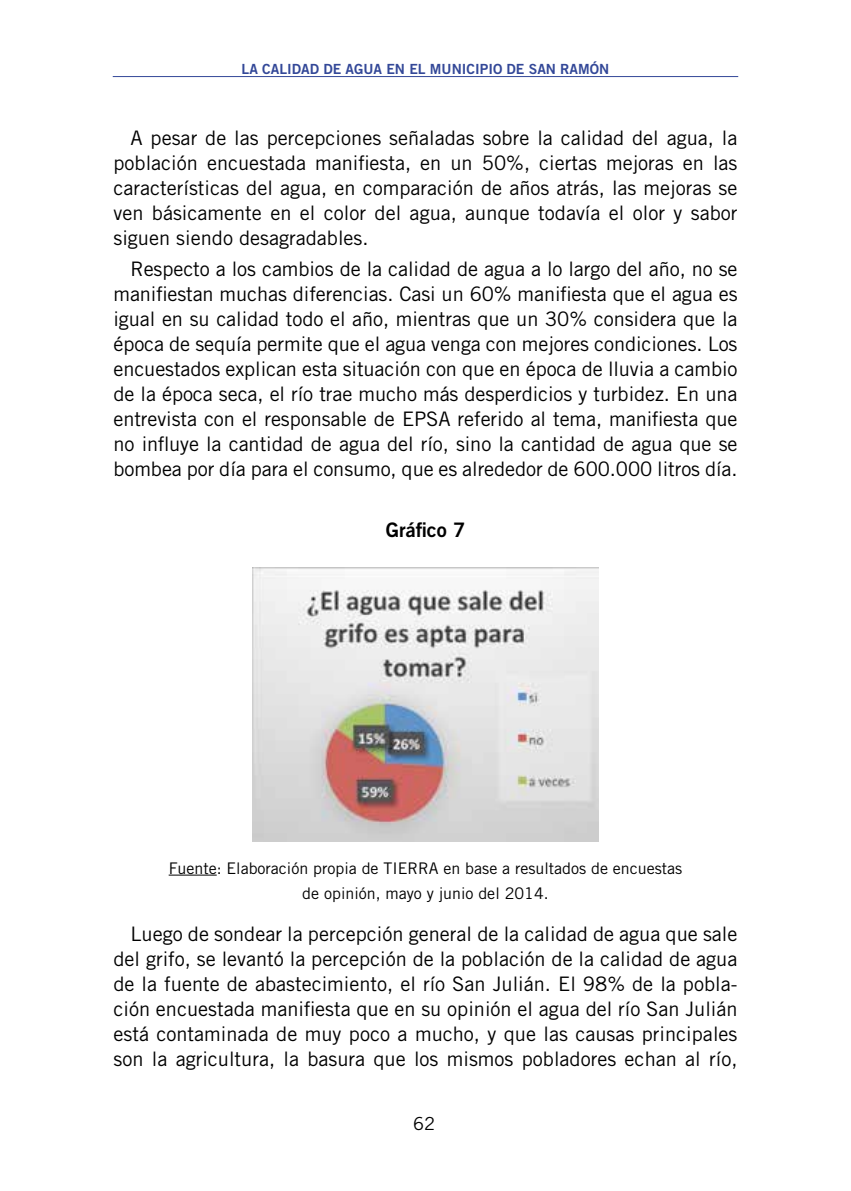
<style>
.page{position:relative;width:851px;height:1191px;background:#fff}
.page>*{position:absolute;margin:0;border:0;box-sizing:border-box;transform-origin:0 0}
.t1{font:20px/25px "Trade Gothic LT Std";color:#000;text-align:justify}
.t2{font:20px "Trade Gothic LT Std Bd 2";color:#000}
.t3{font:18px "Trade Gothic LT Std";color:#000}
.t4{font:16px/25px "Trade Gothic LT Std";color:#000;text-align:center}
.t5{font:14px "Trade Gothic LT Std Bd 2";color:#334898}
</style>
<div class="page">
<hr style="left:113px;top:76px;width:625px;height:1px;background:#334898">
<hr style="left:169px;top:874px;width:48px;height:1px;background:#000">
<img style="left:252px;top:568px;width:346px;height:273px">
<p class="t5" style="left:241px;top:60px;width:369px">LA CALIDAD DE AGUA EN EL MUNICIPIO DE SAN RAMÓN</p>
<p class="t1" style="left:113px;top:125px;width:625px;text-indent:17px">A pesar de las percepciones señaladas sobre la calidad del agua, la población encuestada manifiesta, en un 50%, ciertas mejoras en las características del agua, en comparación de años atrás, las mejoras se ven básicamente en el color del agua, aunque todavía el olor y sabor siguen siendo desagradables.</p>
<p class="t1" style="left:113px;top:256px;width:625px;text-indent:17px">Respecto a los cambios de la calidad de agua a lo largo del año, no se manifiestan muchas diferencias. Casi un 60% manifiesta que el agua es igual en su calidad todo el año, mientras que un 30% considera que la época de sequía permite que el agua venga con mejores condiciones. Los encuestados explican esta situación con que en época de lluvia a cambio de la época seca, el río trae mucho más desperdicios y turbidez. En una entrevista con el responsable de EPSA referido al tema, manifiesta que no influye la cantidad de agua del río, sino la cantidad de agua que se bombea por día para el consumo, que es alrededor de 600.000 litros día.</p>
<p class="t2" style="left:385px;top:517px;width:81px">Gráfico 7</p>
<p class="t4" style="left:169px;top:855px;width:515px">Fuente: Elaboración propia de TIERRA en base a resultados de encuestas de opinión, mayo y junio del 2014.</p>
<p class="t1" style="left:113px;top:920px;width:625px;text-indent:17px">Luego de sondear la percepción general de la calidad de agua que sale del grifo, se levantó la percepción de la población de la calidad de agua de la fuente de abastecimiento, el río San Julián. El 98% de la pobla&shy;ción encuestada manifiesta que en su opinión el agua del río San Julián está contaminada de muy poco a mucho, y que las causas principales son la agricultura, la basura que los mismos pobladores echan al río,</p>
<p class="t3" style="left:413px;top:1113px;width:23px">62</p>
</div>
